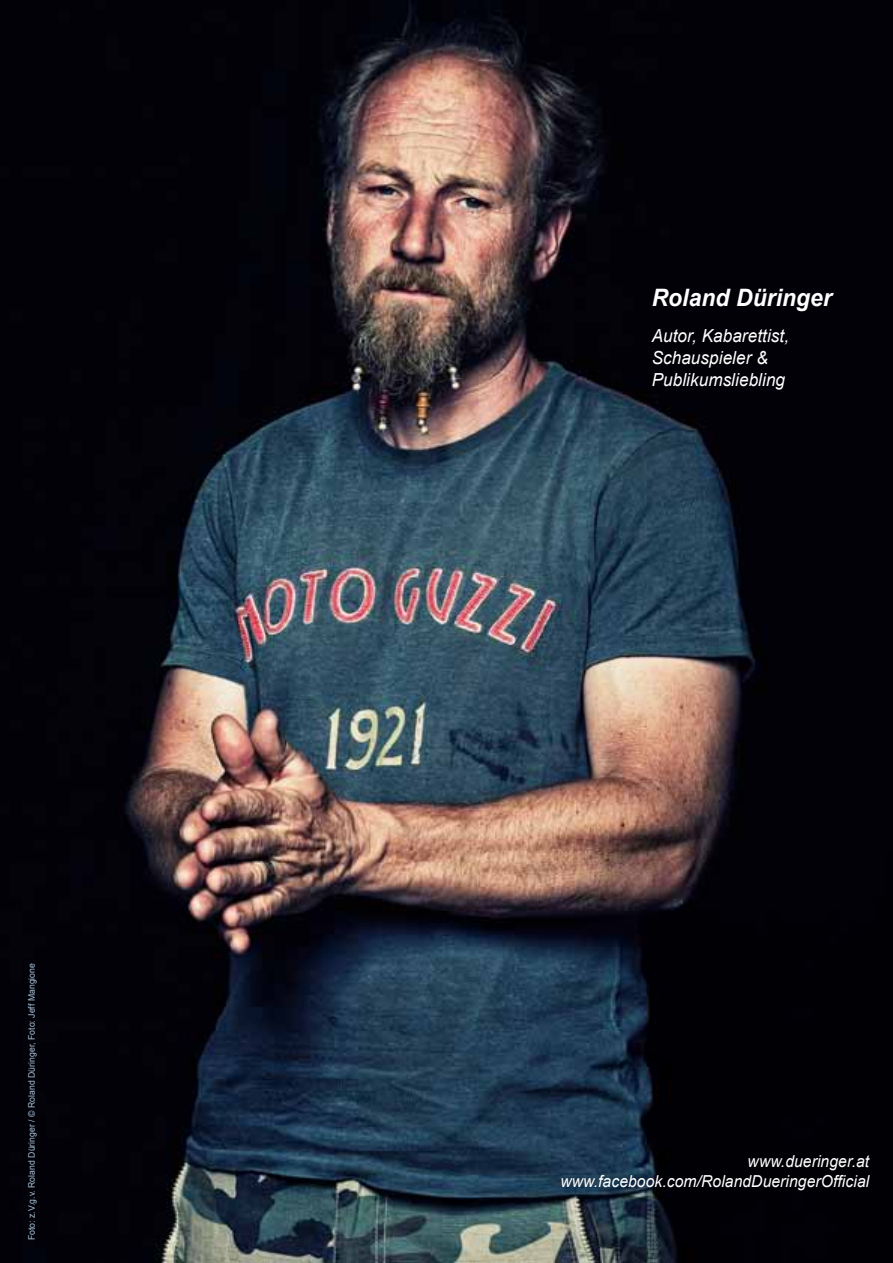
<style>
.page{position:relative;width:893px;height:1263px;background:#fff}
.page>*{position:absolute;margin:0;border:0;box-sizing:border-box;transform-origin:0 0}
.t1{font:italic 700 24px "Arial";letter-spacing:.005em;color:#fff;scale:.95 1}
.t2{font:italic 18px/21.6px "Arial";letter-spacing:.005em;color:#fff;scale:.95 1}
.t3{font:italic 16.5px/19.8px "Arial";letter-spacing:.005em;color:#fff;text-align:right;scale:.95 1}
.t4{font:9px "Arial";letter-spacing:.005em;color:#a7c3d9;scale:.96 1}
</style>
<div class="page">
<img style="left:0;top:0;width:892px;height:1263px">
<p class="t4" style="left:26px;top:1240px;width:290px;rotate:-90deg">Foto: z.V.g.v. Roland Düringer / © Roland Düringer, Foto: Jeff Mangione</p>
<h1 class="t1" style="left:652px;top:281px;width:191px">Roland Düringer</h1>
<h2 class="t2" style="left:652px;top:325px;width:146px">Autor, Kabarettist,<br>Schauspieler &amp;<br>Publikumsliebling</h2>
<h3 class="t3" style="left:560px;top:1151px;width:327px">www.dueringer.at www.facebook.com/RolandDueringerOfficial</h3>
</div>
